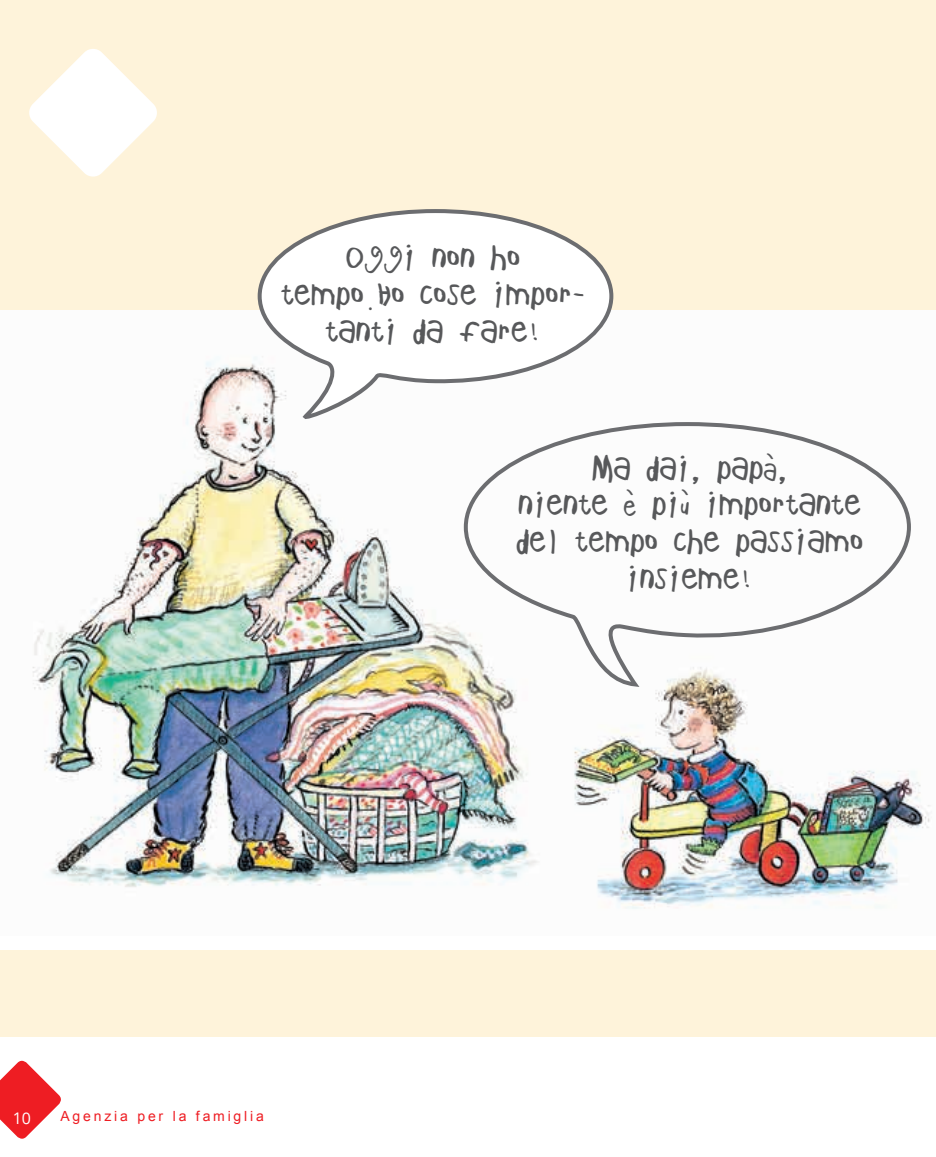
<style>
.page{position:relative;width:936px;height:1157px;background:#fff}
.page>*{position:absolute;margin:0;border:0;box-sizing:border-box;transform-origin:0 0}
.t1{font:30.8px/37px "Childs Play Age Seven";color:#57585a;text-align:center}
.t2{font:16px "Open Sans";color:#fff}
.t3{font:14px "Arial";letter-spacing:.2em;color:#ee1d23}
</style>
<div class="page">
<svg style="left:0;top:1060px;width:61px;height:79px"></svg>
<hr style="left:935px;top:0;width:1px;height:1036px;background:#fef3da">
<div style="left:0;top:0;width:935px;height:1036px;background:#fef3da"></div>
<div style="left:0;top:310px;width:935px;height:640px;background:#fff"></div>
<img style="left:32px;top:357px;width:898px;height:552px">
<svg style="left:256px;top:209px;width:359px;height:218px"></svg>
<svg style="left:462px;top:420px;width:450px;height:269px"></svg>
<svg style="left:29px;top:49px;width:128px;height:128px"></svg>
<p class="t1" style="left:281px;top:239px;width:306px">Oggi non ho tempo.Ho cose impor&shy;tanti da fare!</p>
<p class="t1" style="left:516px;top:450px;width:348px">Ma dai, papà,<br>niente è più importante del tempo che passiamo insieme!</p>
<p class="t2" style="left:13px;top:1106px;width:20px">10</p>
<p class="t3" style="left:60px;top:1107px;width:205px">Agenzia per la famiglia</p>
</div>
